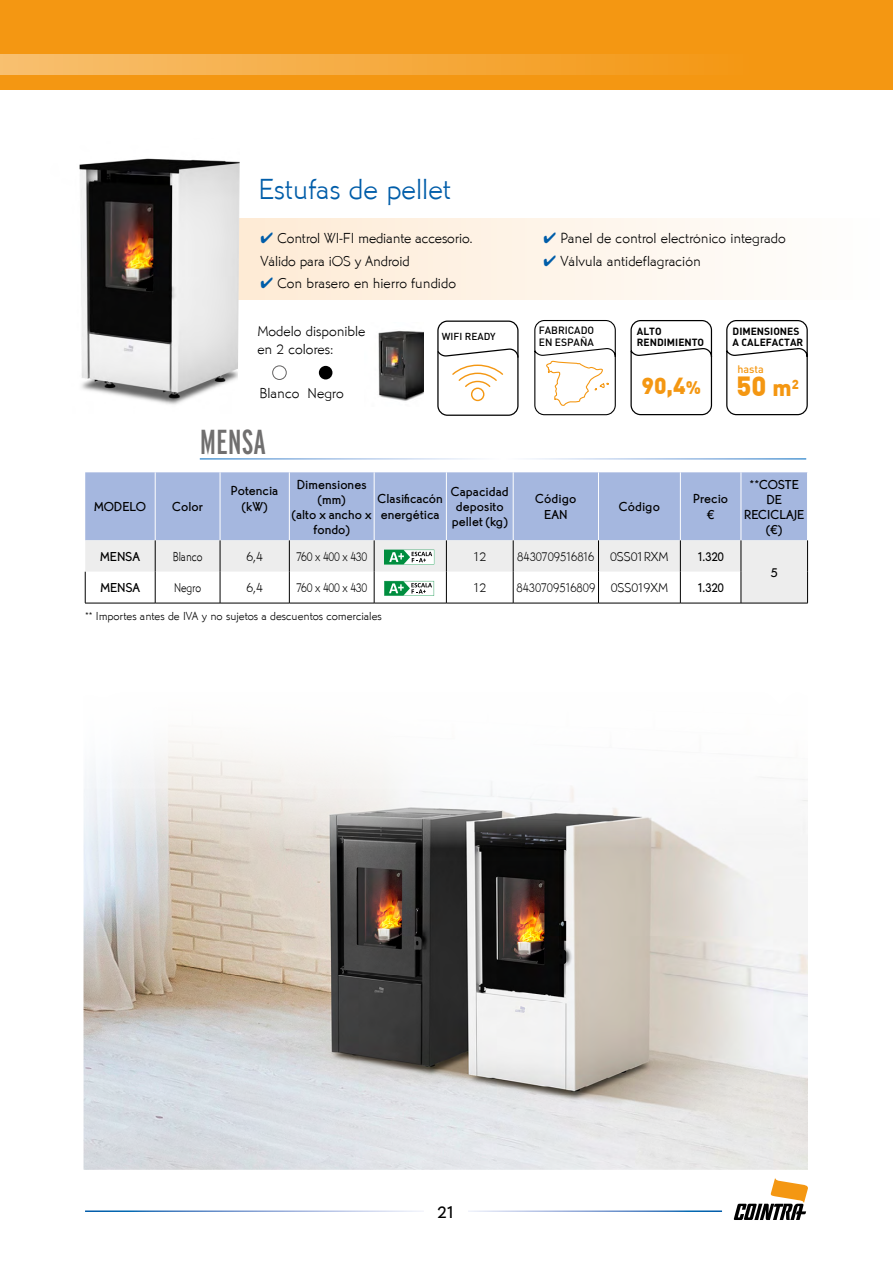
<style>
.page{position:relative;width:893px;height:1263px;background:#fff}
.page>*{position:absolute;margin:0;border:0;box-sizing:border-box;transform-origin:0 0}
.t1{font:extra-condensed 34.65px "Interstate";color:#706f6f}
.t2{font:30px "Martin Got URWT Ligh";color:#005da9}
.t3{font:900 27.15px "DIN Pro";color:#f49712}
.t4{font:900 22.8px "DIN Pro";color:#f49712}
.t5{font:500 18px "Martin Got URWTOT";color:#000}
.t6{font:15px/22.5px "Martin Got URWT Ligh";color:#000}
.t7{font:500 13.5px/15px "Martin Got URWTOT";color:#000;text-align:center}
.t8{font:13.5px "Martin Got URWT Ligh";color:#000;scale:.9 1}
.t9{font:13.5px "Martin Got URWT Ligh";letter-spacing:-.025em;color:#000;scale:.85 1}
.t10{font:13.5px "Martin Got URWT Ligh";color:#000;scale:.83 1}
.t11{font:13.5px "Martin Got URWT Ligh";color:#000}
.t12{font:500 13.5px "Martin Got URWTOT";color:#000;scale:.9 1}
.t13{font:12px "Martin Got URWT Ligh";color:#000}
.t14{font:10.8px "DIN Medium Alternate";color:#f49712}
.t15{font:10.35px/11.7px "DIN Bold Alternate";color:#000}
.t16{font:500 10.35px/11.7px "DIN Pro";color:#000}
.t17{font:10.05px "DIN Medium Alternate";color:#000}
.s1{color:#005da9}
.s2{font-size:18px}
.s3{font-size:22.05px}
</style>
<div class="page">
<div style="left:0;top:0;width:893px;height:90px;background:#f49712"></div>
<svg style="left:734px;top:1178px;width:74px;height:42px"></svg>
<div style="left:0;top:54px;width:760px;height:21px;background:linear-gradient(to right,#f8bf6f,#f49712)"></div>
<div style="left:231px;top:219px;width:649px;height:81px;background:linear-gradient(to right,#feead4,#fefefe)"></div>
<div style="left:85px;top:472px;width:722px;height:68px;background:#a5b7df"></div>
<div style="left:85px;top:540px;width:722px;height:63px;background:#ededed"></div>
<hr style="left:155px;top:472px;width:1px;height:68px;background:#fff">
<hr style="left:220px;top:472px;width:1px;height:68px;background:#fff">
<hr style="left:289px;top:472px;width:1px;height:68px;background:#fff">
<hr style="left:374px;top:472px;width:1px;height:68px;background:#fff">
<hr style="left:446px;top:472px;width:1px;height:68px;background:#fff">
<hr style="left:513px;top:472px;width:1px;height:68px;background:#fff">
<hr style="left:598px;top:472px;width:1px;height:68px;background:#fff">
<hr style="left:680px;top:472px;width:1px;height:68px;background:#fff">
<hr style="left:741px;top:472px;width:1px;height:68px;background:#fff">
<hr style="left:155px;top:540px;width:1px;height:32px;background:#000">
<hr style="left:220px;top:540px;width:1px;height:32px;background:#000">
<hr style="left:289px;top:540px;width:1px;height:32px;background:#000">
<hr style="left:374px;top:540px;width:1px;height:32px;background:#000">
<hr style="left:446px;top:540px;width:1px;height:32px;background:#000">
<hr style="left:513px;top:540px;width:1px;height:32px;background:#000">
<hr style="left:598px;top:540px;width:1px;height:32px;background:#000">
<hr style="left:680px;top:540px;width:1px;height:32px;background:#000">
<hr style="left:85px;top:603px;width:70px;height:1px;background:#000">
<hr style="left:155px;top:603px;width:65px;height:1px;background:#000">
<hr style="left:220px;top:603px;width:69px;height:1px;background:#000">
<hr style="left:289px;top:603px;width:85px;height:1px;background:#000">
<hr style="left:374px;top:603px;width:72px;height:1px;background:#000">
<hr style="left:446px;top:603px;width:67px;height:1px;background:#000">
<hr style="left:513px;top:603px;width:85px;height:1px;background:#000">
<hr style="left:598px;top:603px;width:82px;height:1px;background:#000">
<hr style="left:680px;top:603px;width:61px;height:1px;background:#000">
<hr style="left:741px;top:540px;width:1px;height:32px;background:#000">
<hr style="left:741px;top:572px;width:1px;height:31px;background:#000">
<hr style="left:807px;top:540px;width:1px;height:32px;background:#000">
<hr style="left:807px;top:572px;width:1px;height:31px;background:#000">
<hr style="left:741px;top:603px;width:67px;height:1px;background:#000">
<svg style="left:384px;top:550px;width:50px;height:15px"></svg>
<svg style="left:85px;top:572px;width:656px;height:31px"></svg>
<img style="left:84px;top:740px;width:724px;height:429px">
<img style="left:79px;top:158px;width:161px;height:247px">
<svg style="left:630px;top:320px;width:83px;height:96px"></svg>
<svg style="left:726px;top:320px;width:82px;height:96px"></svg>
<svg style="left:534px;top:320px;width:82px;height:96px"></svg>
<div style="left:437px;top:320px;width:82px;height:96px;border:1px solid #000;border-radius:10px"></div>
<svg style="left:437px;top:348px;width:82px;height:54px"></svg>
<div style="left:272px;top:365px;width:15px;height:15px;border:1px solid #646363;border-radius:50%"></div>
<div style="left:319px;top:366px;width:13px;height:13px;background:#000;border-radius:50%"></div>
<img style="left:378px;top:330px;width:46px;height:71px">
<h2 class="t2" style="left:258px;top:171px;width:194px">Estufas de pellet</h2>
<p class="t6" style="left:261px;top:227px;width:214px"><span class="s1">✔</span> Control WI-FI mediante accesorio.<br>Válido para iOS y Android</p>
<p class="t6" style="left:261px;top:272px;width:197px"><span class="s1">✔</span> Con brasero en hierro fundido</p>
<p class="t6" style="left:257px;top:321px;width:110px;line-height:18px">Modelo disponible en 2 colores:</p>
<p class="t6" style="left:260px;top:382px;width:86px">Blanco Negro</p>
<h1 class="t1" style="left:200px;top:422px;width:30px">MENSA</h1>
<p class="t17" style="left:442px;top:330px;width:55px">WIFI READY</p>
<p class="t6" style="left:544px;top:227px;width:244px"><span class="s1">✔</span> Panel de control electrónico integrado</p>
<p class="t6" style="left:544px;top:249px;width:159px"><span class="s1">✔</span> Válvula antideflagración</p>
<p class="t16" style="left:539px;top:325px;width:57px">FABRICADO<br>EN ESPAÑA</p>
<p class="t15" style="left:637px;top:324px;width:26px">ALTO</p>
<p class="t15" style="left:637px;top:336px;width:69px">RENDIMIENTO</p>
<h3 class="t4" style="left:641px;top:370px;width:61px">90,4<span class="s2">%</span></h3>
<p class="t15" style="left:733px;top:324px;width:72px">DIMENSIONES<br>A CALEFACTAR</p>
<p class="t14" style="left:737px;top:362px;width:28px">hasta</p>
<h3 class="t3" style="left:737px;top:368px;width:64px">50 <span class="s3">m</span><sup>2</sup></h3>
<p class="t7" style="left:94px;top:499px;width:54px">MODELO</p>
<p class="t7" style="left:172px;top:499px;width:32px">Color</p>
<p class="t7" style="left:231px;top:483px;width:49px;line-height:16.2px">Potencia (kW)</p>
<p class="t7" style="left:292px;top:477px;width:81px">Dimensiones (mm)<br>(alto x ancho x fondo)</p>
<p class="t7" style="left:378px;top:491px;width:67px;line-height:16.2px;text-align:left">Clasificacón energética</p>
<p class="t7" style="left:451px;top:484px;width:59px;text-align:left">Capacidad deposito pellet (kg)</p>
<p class="t7" style="left:535px;top:491px;width:43px;line-height:16.2px">Código<br>EAN</p>
<p class="t7" style="left:619px;top:499px;width:43px">Código</p>
<p class="t7" style="left:693px;top:491px;width:37px;line-height:16.2px">Precio €</p>
<p class="t7" style="left:100px;top:549px;width:41px">MENSA</p>
<p class="t10" style="left:173px;top:549px;width:37px">Blanco</p>
<p class="t11" style="left:247px;top:549px;width:18px">6,4</p>
<p class="t9" style="left:296px;top:549px;width:103px">760 x 400 x 430 <sup>M</sup></p>
<p class="t11" style="left:473px;top:549px;width:15px">12</p>
<p class="t8" style="left:517px;top:549px;width:170px">8430709516816 0SS01RXM</p>
<p class="t12" style="left:697px;top:549px;width:32px">1.320</p>
<p class="t7" style="left:100px;top:580px;width:41px">MENSA</p>
<p class="t10" style="left:174px;top:580px;width:34px">Negro</p>
<p class="t11" style="left:247px;top:580px;width:18px">6,4</p>
<p class="t9" style="left:296px;top:580px;width:103px">760 x 400 x 430 <sup>M</sup></p>
<p class="t11" style="left:473px;top:580px;width:15px">12</p>
<p class="t8" style="left:516px;top:580px;width:170px">8430709516809 0SS019XM</p>
<p class="t12" style="left:697px;top:580px;width:32px">1.320</p>
<p class="t13" style="left:85px;top:609px;width:298px">** Importes antes de IVA y no sujetos a descuentos comerciales</p>
<p class="t7" style="left:744px;top:477px;width:62px">**COSTE<br>DE<br>RECICLAJE (€)</p>
<p class="t7" style="left:771px;top:565px;width:9px">5</p>
<p class="t5" style="left:437px;top:1202px;width:20px">21</p>
</div>
